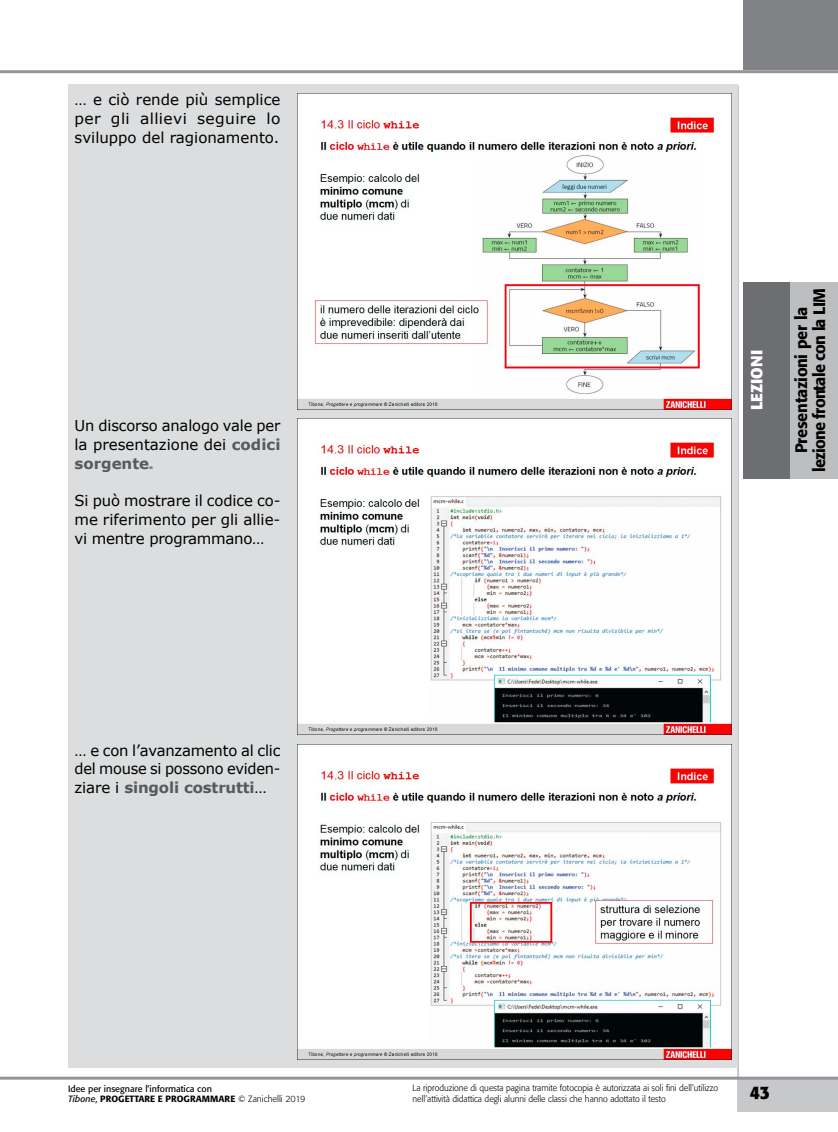
<style>
.page{position:relative;width:838px;height:1132px;background:#fff}
.page>*{position:absolute;margin:0;border:0;box-sizing:border-box;transform-origin:0 0}
.t1{font:700 18px "Formata";color:#000}
.t2{font:500 16.5px/18px "Formata";letter-spacing:-.03em;color:#000;text-align:center}
.t3{font:700 16.05px "Formata";color:#fff}
.t4{font:15px/18.8px "Verdana";letter-spacing:-.005em;color:#000;text-align:justify}
.t5{font:300 9px/10.5px "Formata";color:#000;scale:.96 1}
.t6{font:9px/10.5px "Formata";color:#000}
.s1{font-weight:700;color:#58595b}
.s2{font-family:"Formata";font-weight:700;color:#808285}
.s3{font-style:italic}
.s4{font-weight:500}
.s5{font-weight:300}
</style>
<div class="page">
<hr style="left:737px;top:85px;width:1px;height:993px;background:#939598">
<hr style="left:0;top:70px;width:838px;height:3px;background:#939598">
<div style="left:737px;top:1076px;width:101px;height:34px;background:#c7c8ca"></div>
<hr style="left:0;top:1076px;width:838px;height:3px;background:#939598">
<div style="left:743px;top:0;width:95px;height:70px;background:#808285"></div>
<div style="left:743px;top:281px;width:95px;height:197px;background:#6d6e71"></div>
<div style="left:789px;top:281px;width:49px;height:197px;background:#bcbec0"></div>
<div style="left:68px;top:84px;width:669px;height:983px;background:#dcddde"></div>
<img style="left:297px;top:94px;width:434px;height:315px">
<img style="left:297px;top:418px;width:434px;height:316px">
<img style="left:297px;top:744px;width:434px;height:315px">
<p class="t4" style="left:75px;top:90px;width:207px">… e ciò rende più semplice per gli allievi seguire lo sviluppo del ragionamento.</p>
<p class="t4" style="left:75px;top:416px;width:207px">Un discorso analogo vale per la presentazione dei <span class="s1">codici sorgente</span><span class="s2">.</span></p>
<p class="t4" style="left:74px;top:491px;width:207px">Si può mostrare il codice co&shy;me riferimento per gli allie&shy;vi mentre programmano…</p>
<p class="t4" style="left:75px;top:740px;width:207px">… e con l’avanzamento al clic del mouse si possono eviden&shy;ziare i <span class="s1">singoli costrutti</span>…</p>
<p class="t3" style="left:747px;top:410px;width:61px;rotate:-90deg">Lezioni</p>
<p class="t2" style="left:792px;top:472px;width:184px;rotate:-90deg">PRESENTAZIONI PER LA<br>LEZIONE FRONTALE CON LA LIM</p>
<p class="t6" style="left:68px;top:1082px;width:239px">Idee per insegnare l’informatica con<br><span class="s3">Tibone</span>, <span class="s4">PROGETTARE E PROGRAMMARE</span> <span class="s5">© Zanichelli 2019</span></p>
<p class="t5" style="left:412px;top:1082px;width:320px">La riproduzione di questa pagina tramite fotocopia è autorizzata ai soli fini dell’utilizzo nell’attività didattica degli alunni delle classi che hanno adottato il testo</p>
<p class="t1" style="left:749px;top:1081px;width:22px">43</p>
</div>
